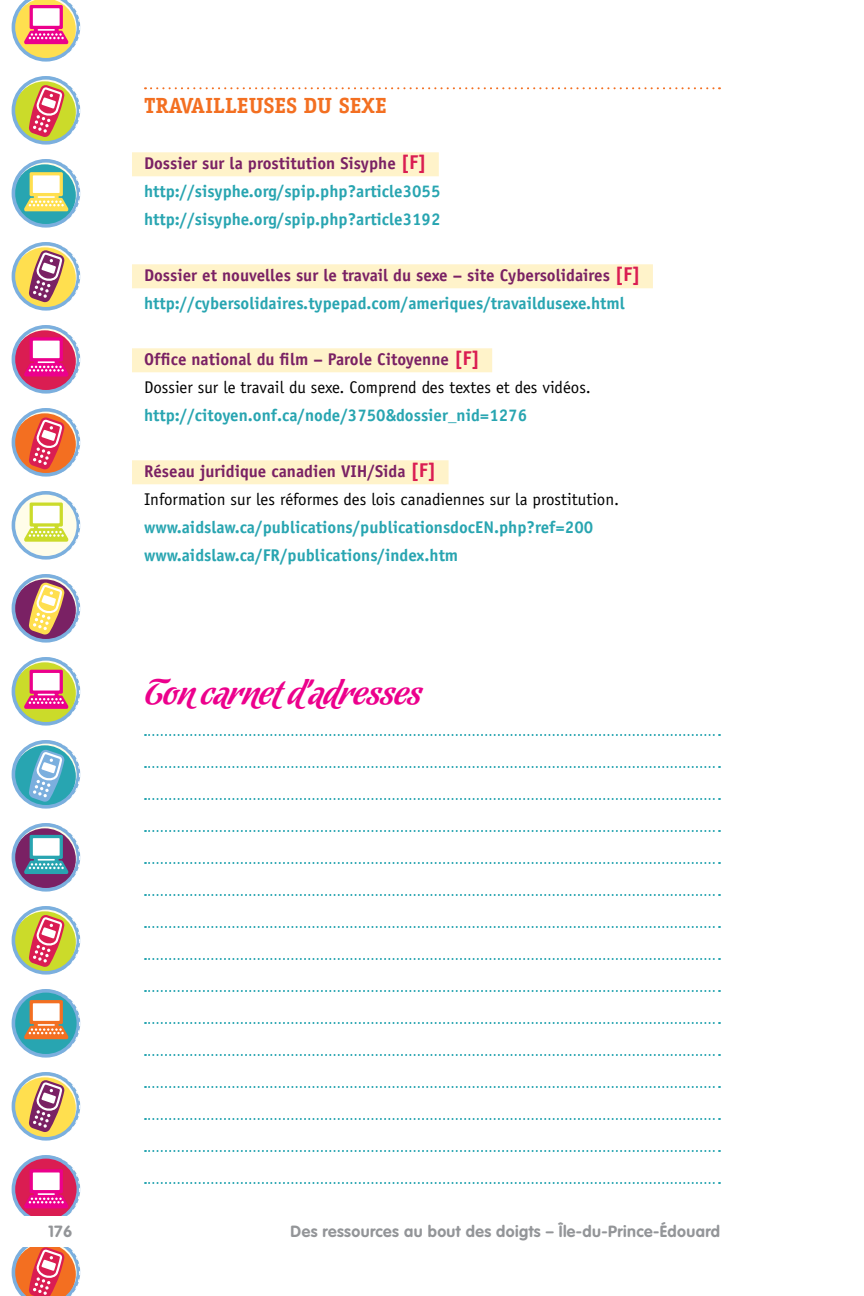
<style>
.page{position:relative;width:864px;height:1296px;background:#fff}
.page>*{position:absolute;margin:0;border:0;box-sizing:border-box;transform-origin:0 0}
.t1{font:36px "Chocolate OT";color:#ec008c}
.t2{font:700 22px "Officina Serif";color:#f36f21}
.t3{font:700 17px/28px "Officina Sans";color:#28a5b1}
.t4{font:17px/28px "Officina Sans";color:#000}
.t5{font:700 16px "VAG Rounded";letter-spacing:.025em;color:#939598}
.s1{color:#7a2164}
.s2{font-size:20px;color:#da1d52}
.s3{font-weight:700;color:#7a2164}
.s4{font-weight:700;font-size:20px;color:#da1d52}
</style>
<div class="page">
<svg style="left:15px;top:77px;width:65px;height:65px"></svg>
<div style="left:14px;top:81px;width:62px;height:62px;background:#cbdb2a;border-radius:50%"></div>
<div style="left:12px;top:76px;width:68px;height:69px;border:4px solid #7bafde;border-radius:50%"></div>
<div style="left:8px;top:74px;width:72px;height:72px;border:1px dashed #fff;border-radius:50%"></div>
<svg style="left:15px;top:160px;width:65px;height:65px"></svg>
<svg style="left:14px;top:164px;width:62px;height:62px"></svg>
<div style="left:12px;top:159px;width:68px;height:69px;border:4px solid #7bafde;border-radius:50%"></div>
<div style="left:8px;top:157px;width:72px;height:72px;border:1px dashed #fff;border-radius:50%"></div>
<svg style="left:15px;top:243px;width:65px;height:65px"></svg>
<div style="left:14px;top:247px;width:62px;height:62px;background:#ffdf4f;border-radius:50%"></div>
<div style="left:12px;top:242px;width:68px;height:69px;border:4px solid #7bafde;border-radius:50%"></div>
<div style="left:8px;top:240px;width:72px;height:72px;border:1px dashed #fff;border-radius:50%"></div>
<svg style="left:15px;top:326px;width:65px;height:65px"></svg>
<div style="left:14px;top:330px;width:62px;height:62px;background:#da1d52;border-radius:50%"></div>
<div style="left:12px;top:325px;width:68px;height:69px;border:4px solid #7bafde;border-radius:50%"></div>
<div style="left:8px;top:323px;width:72px;height:72px;border:1px dashed #fff;border-radius:50%"></div>
<svg style="left:15px;top:409px;width:65px;height:65px"></svg>
<div style="left:14px;top:413px;width:62px;height:62px;background:#f36f21;border-radius:50%"></div>
<div style="left:12px;top:408px;width:68px;height:69px;border:4px solid #7bafde;border-radius:50%"></div>
<div style="left:8px;top:406px;width:72px;height:72px;border:1px dashed #fff;border-radius:50%"></div>
<svg style="left:15px;top:492px;width:65px;height:65px"></svg>
<div style="left:12px;top:491px;width:68px;height:69px;border:4px solid #7bafde;border-radius:50%"></div>
<div style="left:8px;top:489px;width:72px;height:72px;border:1px dashed #fff;border-radius:50%"></div>
<svg style="left:15px;top:575px;width:65px;height:65px"></svg>
<div style="left:14px;top:579px;width:62px;height:62px;background:#7a2164;border-radius:50%"></div>
<div style="left:12px;top:574px;width:68px;height:69px;border:4px solid #7bafde;border-radius:50%"></div>
<div style="left:8px;top:572px;width:72px;height:72px;border:1px dashed #fff;border-radius:50%"></div>
<svg style="left:15px;top:658px;width:65px;height:65px"></svg>
<svg style="left:14px;top:662px;width:62px;height:62px"></svg>
<div style="left:12px;top:657px;width:68px;height:69px;border:4px solid #7bafde;border-radius:50%"></div>
<div style="left:8px;top:655px;width:72px;height:72px;border:1px dashed #fff;border-radius:50%"></div>
<svg style="left:15px;top:741px;width:65px;height:65px"></svg>
<div style="left:14px;top:745px;width:62px;height:62px;background:#28a5b1;border-radius:50%"></div>
<div style="left:12px;top:740px;width:68px;height:69px;border:4px solid #7bafde;border-radius:50%"></div>
<div style="left:8px;top:738px;width:72px;height:72px;border:1px dashed #fff;border-radius:50%"></div>
<svg style="left:15px;top:824px;width:65px;height:65px"></svg>
<svg style="left:14px;top:828px;width:62px;height:62px"></svg>
<div style="left:12px;top:823px;width:68px;height:69px;border:4px solid #7bafde;border-radius:50%"></div>
<div style="left:8px;top:821px;width:72px;height:72px;border:1px dashed #fff;border-radius:50%"></div>
<svg style="left:15px;top:907px;width:65px;height:65px"></svg>
<div style="left:14px;top:911px;width:62px;height:62px;background:#cbdb2a;border-radius:50%"></div>
<div style="left:12px;top:906px;width:68px;height:69px;border:4px solid #7bafde;border-radius:50%"></div>
<div style="left:8px;top:904px;width:72px;height:72px;border:1px dashed #fff;border-radius:50%"></div>
<svg style="left:13px;top:991px;width:65px;height:65px"></svg>
<div style="left:12px;top:989px;width:68px;height:69px;border:4px solid #7bafde;border-radius:50%"></div>
<div style="left:8px;top:987px;width:72px;height:72px;border:1px dashed #fff;border-radius:50%"></div>
<svg style="left:15px;top:1073px;width:65px;height:65px"></svg>
<div style="left:14px;top:1077px;width:62px;height:62px;background:#ffdf4f;border-radius:50%"></div>
<div style="left:12px;top:1072px;width:68px;height:69px;border:4px solid #7bafde;border-radius:50%"></div>
<div style="left:8px;top:1070px;width:72px;height:72px;border:1px dashed #fff;border-radius:50%"></div>
<svg style="left:13px;top:1157px;width:65px;height:65px"></svg>
<div style="left:12px;top:1155px;width:68px;height:69px;border:4px solid #7bafde;border-radius:50%"></div>
<svg style="left:11px;top:0;width:69px;height:62px"></svg>
<svg style="left:29px;top:84px;width:36px;height:54px"></svg>
<svg style="left:24px;top:172px;width:44px;height:39px"></svg>
<svg style="left:29px;top:250px;width:36px;height:53px"></svg>
<svg style="left:24px;top:337px;width:44px;height:40px"></svg>
<svg style="left:29px;top:417px;width:36px;height:53px"></svg>
<svg style="left:24px;top:503px;width:44px;height:39px"></svg>
<svg style="left:29px;top:582px;width:36px;height:53px"></svg>
<svg style="left:24px;top:670px;width:44px;height:39px"></svg>
<svg style="left:29px;top:749px;width:36px;height:53px"></svg>
<svg style="left:24px;top:835px;width:44px;height:39px"></svg>
<svg style="left:29px;top:914px;width:36px;height:53px"></svg>
<svg style="left:24px;top:1000px;width:44px;height:39px"></svg>
<svg style="left:29px;top:1080px;width:36px;height:53px"></svg>
<svg style="left:24px;top:1169px;width:44px;height:39px"></svg>
<svg style="left:11px;top:1247px;width:69px;height:49px"></svg>
<div style="left:0;top:1216px;width:864px;height:30px;background:#fff"></div>
<svg style="left:145px;top:734px;width:575px;height:2px"></svg>
<svg style="left:145px;top:766px;width:575px;height:2px"></svg>
<svg style="left:145px;top:798px;width:575px;height:2px"></svg>
<svg style="left:145px;top:830px;width:575px;height:2px"></svg>
<svg style="left:145px;top:862px;width:575px;height:2px"></svg>
<svg style="left:145px;top:894px;width:575px;height:2px"></svg>
<svg style="left:145px;top:926px;width:575px;height:2px"></svg>
<svg style="left:145px;top:958px;width:575px;height:2px"></svg>
<svg style="left:145px;top:990px;width:575px;height:2px"></svg>
<svg style="left:145px;top:1022px;width:575px;height:2px"></svg>
<svg style="left:145px;top:1054px;width:575px;height:2px"></svg>
<svg style="left:145px;top:1086px;width:575px;height:2px"></svg>
<svg style="left:145px;top:1118px;width:575px;height:2px"></svg>
<svg style="left:145px;top:1150px;width:575px;height:2px"></svg>
<svg style="left:145px;top:1182px;width:575px;height:2px"></svg>
<svg style="left:145px;top:87px;width:575px;height:2px"></svg>
<div style="left:132px;top:152px;width:307px;height:24px;background:#fff3ca"></div>
<div style="left:132px;top:264px;width:521px;height:24px;background:#fff3ca"></div>
<div style="left:132px;top:348px;width:360px;height:24px;background:#fff3ca"></div>
<div style="left:132px;top:460px;width:317px;height:24px;background:#fff3ca"></div>
<p class="t2" style="left:144px;top:92px;width:25px">TRAVAILLEUSES</p>
<p class="t2" style="left:304px;top:92px;width:83px">DU SEXE</p>
<p class="t3" style="left:144px;top:149px;width:298px"><span class="s1">Dossier sur la prostitution Sisyphe</span> <span class="s2">[F] </span>http://sisyphe.org/spip.php?article3055 http://sisyphe.org/spip.php?article3192</p>
<p class="t3" style="left:144px;top:261px;width:498px"><span class="s1">Dossier et nouvelles sur le travail du sexe – site Cybersolidaires</span> <span class="s2">[F] </span>http://cybersolidaires.typepad.com/ameriques/travaildusexe.html</p>
<p class="t4" style="left:144px;top:346px;width:448px"><span class="s3">Office national du film – Parole Citoyenne</span> <span class="s4">[F]<br></span>Dossier sur le travail du sexe. Comprend des textes et des vidéos.</p>
<p class="t3" style="left:144px;top:401px;width:385px">http://citoyen.onf.ca/node/3750&amp;dossier_nid=1276</p>
<p class="t4" style="left:144px;top:458px;width:477px"><span class="s3">Réseau juridique canadien VIH/Sida</span> <span class="s4">[F]<br></span>Information sur les réformes des lois canadiennes sur la prostitution.</p>
<p class="t3" style="left:144px;top:513px;width:451px">www.aidslaw.ca/publications/publicationsdocEN.php?ref=200 www.aidslaw.ca/FR/publications/index.htm</p>
<h1 class="t1" style="left:144px;top:672px;width:279px">Ton carnet d’adresses</h1>
<p class="t5" style="left:48px;top:1221px;width:26px">176</p>
<p class="t5" style="left:291px;top:1221px;width:431px">Des ressources au bout des doigts – Île‑du‑Prince‑Édouard</p>
</div>
